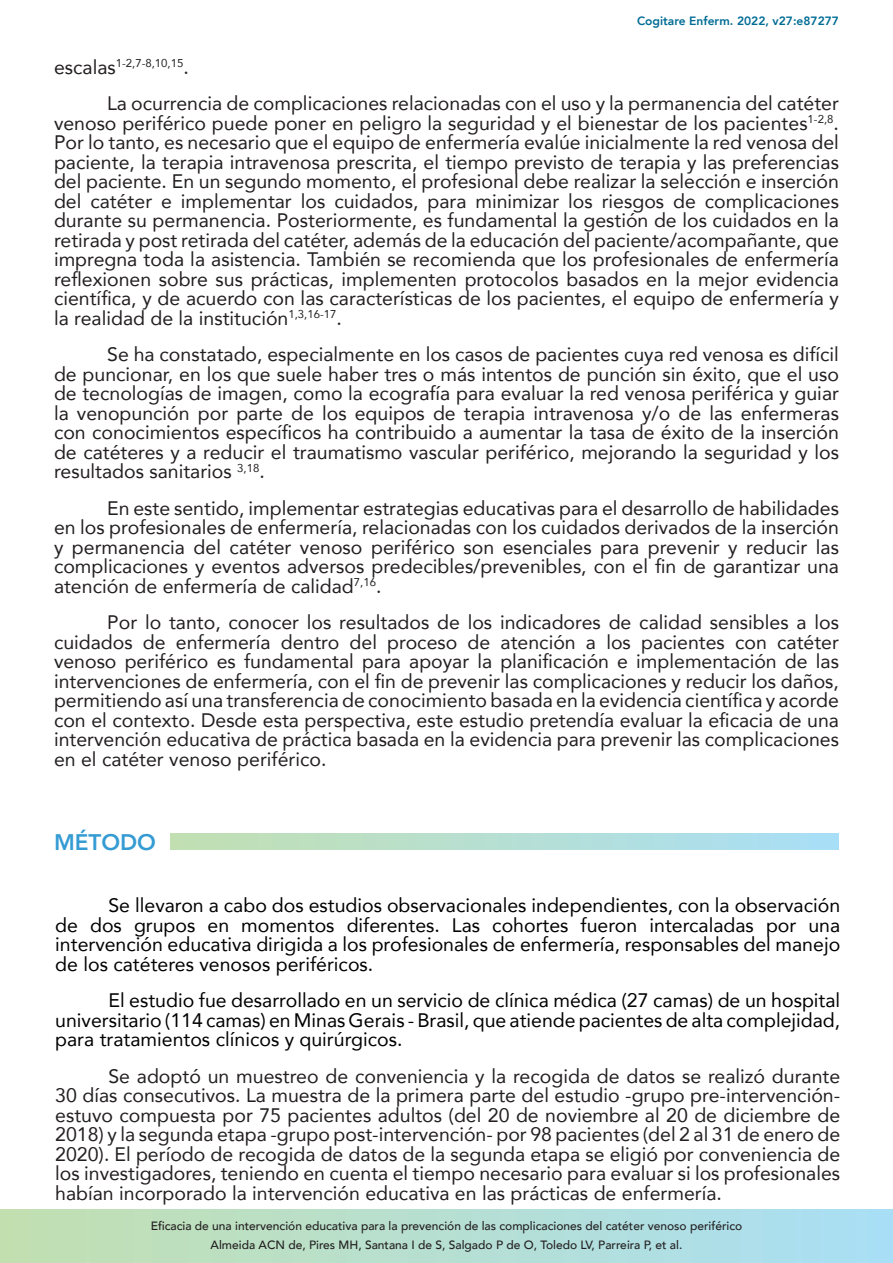
<style>
.page{position:relative;width:893px;height:1263px;background:#fff}
.page>*{position:absolute;margin:0;border:0;box-sizing:border-box;transform-origin:0 0}
.t1{font:800 22.5px "Avenir";color:#349bd3}
.t2{font:19.5px/19.5px "Avenir";color:#231f20;text-align:justify}
.t3{font:19.5px/19.5px "Avenir";color:#000;text-align:justify}
.t4{font:500 12px/18.6px "Avenir";color:#231f20;text-align:center}
.t5{font:800 12px "Avenir";color:#006c95}
.t6{font:11.4px "Avenir";color:#231f20}
.s1{font-size:19.5px}
</style>
<div class="page">
<svg style="left:0;top:1209px;width:893px;height:54px;background:#b6dfd2"></svg>
<div style="left:170px;top:833px;width:669px;height:17px;background:linear-gradient(to right,#c2dfb1,#a9dff7)"></div>
<p class="t5" style="left:637px;top:10px;width:203px">Cogitare Enferm. 2022, v27:e87277</p>
<p class="t6" style="left:54px;top:54px;width:136px"><span class="s1">escalas</span>1-2,7-8,10,15<span class="s1">.</span></p>
<p class="t2" style="left:54px;top:93px;width:786px;text-indent:53px">La ocurrencia de complicaciones relacionadas con el uso y la permanencia del catéter venoso periférico puede poner en peligro la seguridad y el bienestar de los pacientes<sup>1-2,8</sup>.<br>Por lo tanto, es necesario que el equipo de enfermería evalúe inicialmente la red venosa del paciente, la terapia intravenosa prescrita, el tiempo previsto de terapia y las preferencias del paciente. En un segundo momento, el profesional debe realizar la selección e inserción del catéter e implementar los cuidados, para minimizar los riesgos de complicaciones durante su permanencia. Posteriormente, es fundamental la gestión de los cuidados en la retirada y post retirada del catéter, además de la educación del paciente/acompañante, que impregna toda la asistencia. También se recomienda que los profesionales de enfermería reflexionen sobre sus prácticas, implementen protocolos basados en la mejor evidencia científica, y de acuerdo con las características de los pacientes, el equipo de enfermería y la realidad de la institución<sup>1,3,16-17</sup>.</p>
<p class="t2" style="left:54px;top:344px;width:786px;text-indent:53px">Se ha constatado, especialmente en los casos de pacientes cuya red venosa es difícil de puncionar, en los que suele haber tres o más intentos de punción sin éxito, que el uso de tecnologías de imagen, como la ecografía para evaluar la red venosa periférica y guiar la venopunción por parte de los equipos de terapia intravenosa y/o de las enfermeras con conocimientos específicos ha contribuido a aumentar la tasa de éxito de la inserción de catéteres y a reducir el traumatismo vascular periférico, mejorando la seguridad y los resultados sanitarios <sup>3,18</sup>.</p>
<p class="t2" style="left:54px;top:497px;width:786px;text-indent:53px">En este sentido, implementar estrategias educativas para el desarrollo de habilidades en los profesionales de enfermería, relacionadas con los cuidados derivados de la inserción y permanencia del catéter venoso periférico son esenciales para prevenir y reducir las complicaciones y eventos adversos predecibles/prevenibles, con el fin de garantizar una atención de enfermería de calidad<sup>7,16</sup>.</p>
<p class="t2" style="left:54px;top:612px;width:786px;text-indent:53px">Por lo tanto, conocer los resultados de los indicadores de calidad sensibles a los cuidados de enfermería dentro del proceso de atención a los pacientes con catéter venoso periférico es fundamental para apoyar la planificación e implementación de las intervenciones de enfermería, con el fin de prevenir las complicaciones y reducir los daños, permitiendo así una transferencia de conocimiento basada en la evidencia científica y acorde con el contexto. Desde esta perspectiva, este estudio pretendía evaluar la eficacia de una intervención educativa de práctica basada en la evidencia para prevenir las complicaciones en el catéter venoso periférico.</p>
<p class="t1" style="left:54px;top:821px;width:104px">MÉTODO</p>
<p class="t3" style="left:55px;top:895px;width:786px;text-indent:53px">Se llevaron a cabo dos estudios observacionales independientes, con la observación de dos grupos en momentos diferentes. Las cohortes fueron intercaladas por una intervención educativa dirigida a los profesionales de enfermería, responsables del manejo de los catéteres venosos periféricos.</p>
<p class="t3" style="left:55px;top:990px;width:786px;text-indent:53px">El estudio fue desarrollado en un servicio de clínica médica (27 camas) de un hospital universitario (114 camas) en Minas Gerais - Brasil, que atiende pacientes de alta complejidad, para tratamientos clínicos y quirúrgicos.</p>
<p class="t2" style="left:55px;top:1066px;width:786px;text-indent:53px">Se adoptó un muestreo de conveniencia y la recogida de datos se realizó durante 30 días consecutivos. La muestra de la primera parte del estudio -grupo pre-intervención&shy;estuvo compuesta por 75 pacientes adultos (del 20 de noviembre al 20 de diciembre de 2018) y la segunda etapa -grupo post-intervención- por 98 pacientes (del 2 al 31 de enero de 2020). El período de recogida de datos de la segunda etapa se eligió por conveniencia de los investigadores, teniendo en cuenta el tiempo necesario para evaluar si los profesionales habían incorporado la intervención educativa en las prácticas de enfermería.</p>
<p class="t4" style="left:151px;top:1216px;width:593px">Eficacia de una intervención educativa para la prevención de las complicaciones del catéter venoso periférico<br>Almeida ACN de, Pires MH, Santana I de S, Salgado P de O, Toledo LV, Parreira P, et al.</p>
</div>
